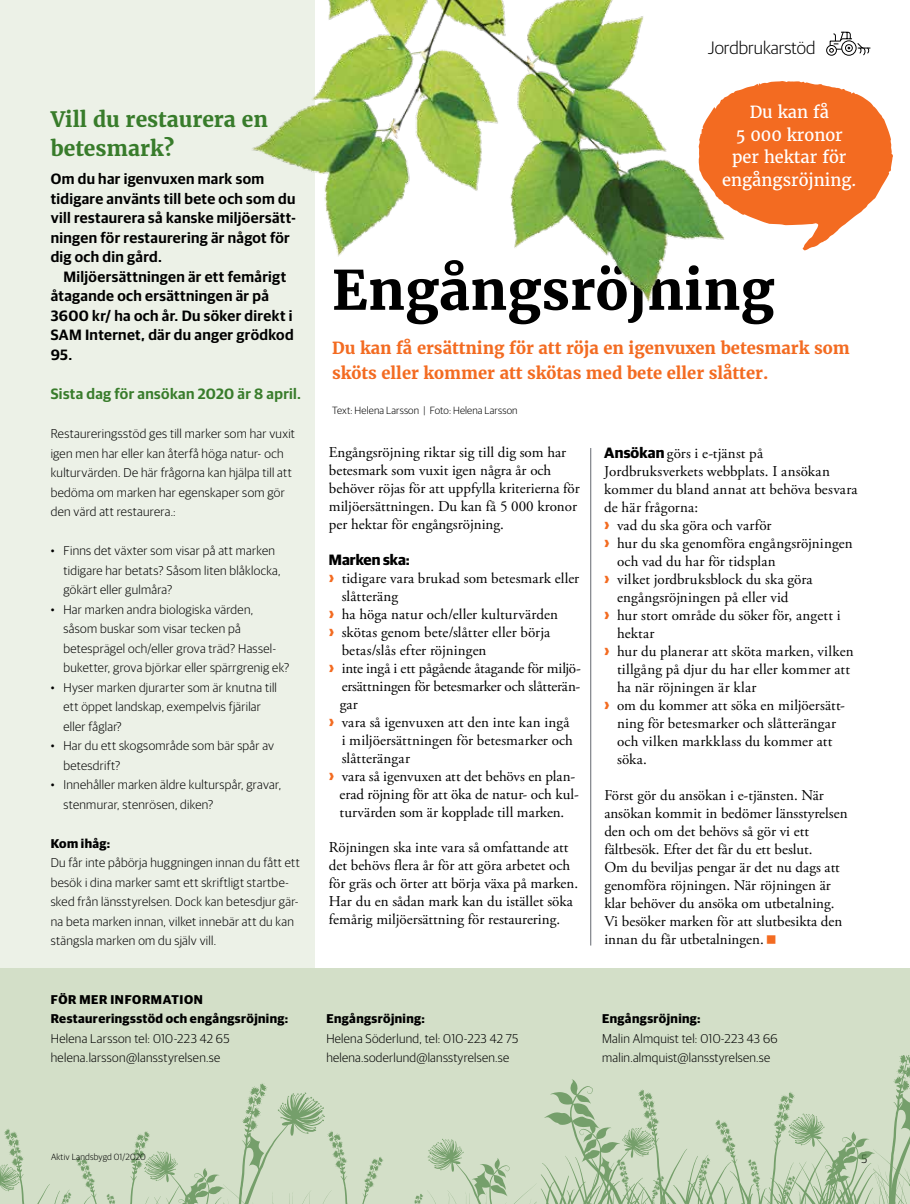
<style>
.page{position:relative;width:910px;height:1204px;background:#fff}
.page>*{position:absolute;margin:0;border:0;box-sizing:border-box;transform-origin:0 0}
.t1{font:700 54px "Merriweather";color:#000}
.t2{font:700 21px/28.5px "Merriweather";color:#387c2b}
.t3{font:300 18px "Guardian Sans";color:#000}
.t4{font:700 16.5px/25.5px "Merriweather";color:#f36b21}
.t5{font:16.5px/22.5px "Merriweather";color:#fff;text-align:center}
.t6{font:15px/18px "Adobe Garamond Pro";color:#000}
.t7{font:600 15px/19.5px "Guardian Sans";letter-spacing:.025em;color:#000}
.t8{font:600 15px "Guardian Sans";letter-spacing:.025em;color:#387c2b}
.t9{font:700 15px "Guardian Sans";color:#000}
.t10{font:300 12.75px/19.5px "Guardian Sans";letter-spacing:.025em;color:#000}
.t11{font:700 12.75px/19.5px "Guardian Sans";letter-spacing:.03em;color:#000}
.t12{font:300 12px "Guardian Sans";color:#000}
.t13{font:300 10.5px "Guardian Sans";letter-spacing:.015em;color:#000}
.t14{font:300 9px "Guardian Sans";letter-spacing:.02em;color:#000}
.s1{font-family:"Guardian Sans";font-weight:700;font-size:18px;color:#f36b21}
.s2{font-family:"Guardian Sans";font-weight:700}
</style>
<div class="page">
<div style="left:0;top:0;width:315px;height:1203px;background:#ecf1e7"></div>
<div style="left:0;top:968px;width:910px;height:235px;background:#d3dfc8"></div>
<svg style="left:826px;top:31px;width:45px;height:25px"></svg>
<hr style="left:590px;top:448px;width:1px;height:497px;background:#64686f">
<svg style="left:751px;top:81px;width:142px;height:170px"></svg>
<svg style="left:0;top:1055px;width:910px;height:148px"></svg>
<img style="left:252px;top:0;width:499px;height:302px">
<h2 class="t2" style="left:51px;top:105px;width:219px">Vill du restaurera en betesmark?</h2>
<p class="t7" style="left:51px;top:168px;width:247px">Om du har igenvuxen mark som tidigare använts till bete och som du vill restaurera så kanske miljöersätt&shy;ningen för restaurering är något för dig och din gård.</p>
<p class="t7" style="left:51px;top:266px;width:244px;text-indent:13px">Miljöersättningen är ett femårigt åtagande och ersättningen är på<br>3600 kr/ ha och år. Du söker direkt i<br>SAM Internet, där du anger grödkod<br>95.</p>
<p class="t8" style="left:51px;top:383px;width:252px">Sista dag för ansökan 2020 är 8 april.</p>
<p class="t10" style="left:51px;top:423px;width:246px">Restaureringsstöd ges till marker som har vuxit igen men har eller kan återfå höga natur- och kulturvärden. De här frågorna kan hjälpa till att bedöma om marken har egenskaper som gör den värd att restaurera.:</p>
<p class="t10" style="left:63px;top:540px;width:219px;text-indent:-13px">• Finns det växter som visar på att marken tidigare har betats? Såsom liten blåklocka, gökärt eller gulmåra?</p>
<p class="t10" style="left:63px;top:598px;width:227px;text-indent:-13px">• Har marken andra biologiska värden, såsom buskar som visar tecken på betesprägel och/eller grova träd? Hassel&shy;buketter, grova björkar eller spärrgrenig ek?</p>
<p class="t10" style="left:63px;top:676px;width:215px;text-indent:-13px">• Hyser marken djurarter som är knutna till ett öppet landskap, exempelvis fjärilar eller fåglar?</p>
<p class="t10" style="left:63px;top:735px;width:212px;text-indent:-13px">• Har du ett skogsområde som bär spår av betesdrift?</p>
<p class="t10" style="left:63px;top:774px;width:219px;text-indent:-13px">• Innehåller marken äldre kulturspår, gravar, stenmurar, stenrösen, diken?</p>
<p class="t11" style="left:51px;top:832px;width:61px">Kom ihåg:</p>
<p class="t10" style="left:51px;top:852px;width:251px">Du får inte påbörja huggningen innan du fått ett besök i dina marker samt ett skriftligt startbe&shy;sked från länsstyrelsen. Dock kan betesdjur gär&shy;na beta marken innan, vilket innebär att du kan stängsla marken om du själv vill.</p>
<p class="t11" style="left:51px;top:988px;width:239px">FÖR MER INFORMATION<br>Restaureringsstöd och engångsröjning:</p>
<p class="t10" style="left:51px;top:1027px;width:180px">Helena Larsson tel: 010-223 42 65 helena.larsson@lansstyrelsen.se</p>
<p class="t3" style="left:708px;top:36px;width:109px">Jordbrukarstöd</p>
<p class="t5" style="left:722px;top:101px;width:136px">Du kan få<br>5 000 kronor per hektar för engångsröjning.</p>
<h1 class="t1" style="left:332px;top:257px;width:444px">Engångsröjning</h1>
<p class="t4" style="left:332px;top:335px;width:519px">Du kan få ersättning för att röja en igenvuxen betesmark som sköts eller kommer att skötas med bete eller slåtter.</p>
<p class="t13" style="left:332px;top:403px;width:187px">Text: Helena Larsson | Foto: Helena Larsson</p>
<p class="t6" style="left:329px;top:443px;width:252px">Engångsröjning riktar sig till dig som har betesmark som vuxit igen några år och behöver röjas för att uppfylla kriterierna för miljöersättningen. Du kan få 5 000 kronor per hektar för engångsröjning.</p>
<p class="t9" style="left:329px;top:548px;width:82px">Marken ska:</p>
<p class="t6" style="left:329px;top:569px;width:252px"><span class="s1">›</span> tidigare vara brukad som betesmark eller</p>
<p class="t6" style="left:342px;top:587px;width:58px">slåtteräng</p>
<p class="t6" style="left:329px;top:605px;width:231px"><span class="s1">›</span> ha höga natur och/eller kulturvärden</p>
<p class="t6" style="left:329px;top:623px;width:223px"><span class="s1">›</span> skötas genom bete/slåtter eller börja</p>
<p class="t6" style="left:342px;top:641px;width:146px">betas/slås efter röjningen</p>
<p class="t6" style="left:329px;top:659px;width:254px"><span class="s1">›</span> inte ingå i ett pågående åtagande för miljö-</p>
<p class="t6" style="left:342px;top:677px;width:240px">ersättningen för betesmarker och slåtterän-</p>
<p class="t6" style="left:340px;top:695px;width:19px">gar</p>
<p class="t6" style="left:329px;top:713px;width:242px"><span class="s1">›</span> vara så igenvuxen att den inte kan ingå</p>
<p class="t6" style="left:342px;top:731px;width:233px">i miljöersättningen för betesmarker och</p>
<p class="t6" style="left:342px;top:749px;width:70px">slåtterängar</p>
<p class="t6" style="left:329px;top:767px;width:248px"><span class="s1">›</span> vara så igenvuxen att det behövs en plan-</p>
<p class="t6" style="left:340px;top:785px;width:241px">erad röjning för att öka de natur- och kul-</p>
<p class="t6" style="left:340px;top:803px;width:226px">turvärden som är kopplade till marken.</p>
<p class="t6" style="left:329px;top:838px;width:251px">Röjningen ska inte vara så omfattande att det behövs flera år för att göra arbetet och för gräs och örter att börja växa på marken.<br>Har du en sådan mark kan du istället söka femårig miljöersättning för restaurering.</p>
<p class="t6" style="left:604px;top:444px;width:160px"><span class="s2">Ansökan</span> görs i e-tjänst på</p>
<p class="t6" style="left:604px;top:462px;width:227px">Jordbruksverkets webbplats. I ansökan</p>
<p class="t6" style="left:604px;top:480px;width:255px">kommer du bland annat att behöva besvara</p>
<p class="t6" style="left:604px;top:498px;width:95px">de här frågorna:</p>
<p class="t6" style="left:604px;top:516px;width:169px"><span class="s1">›</span> vad du ska göra och varför</p>
<p class="t6" style="left:604px;top:534px;width:250px"><span class="s1">›</span> hur du ska genomföra engångsröjningen</p>
<p class="t6" style="left:617px;top:552px;width:160px">och vad du har för tidsplan</p>
<p class="t6" style="left:604px;top:570px;width:210px"><span class="s1">›</span> vilket jordbruksblock du ska göra</p>
<p class="t6" style="left:617px;top:588px;width:173px">engångsröjningen på eller vid</p>
<p class="t6" style="left:604px;top:606px;width:238px"><span class="s1">›</span> hur stort område du söker för, angett i</p>
<p class="t6" style="left:617px;top:624px;width:39px">hektar</p>
<p class="t6" style="left:604px;top:642px;width:251px"><span class="s1">›</span> hur du planerar att sköta marken, vilken</p>
<p class="t6" style="left:617px;top:660px;width:234px">tillgång på djur du har eller kommer att</p>
<p class="t6" style="left:617px;top:678px;width:141px">ha när röjningen är klar</p>
<p class="t6" style="left:604px;top:696px;width:242px"><span class="s1">›</span> om du kommer att söka en miljöersätt-</p>
<p class="t6" style="left:617px;top:714px;width:221px">ning för betesmarker och slåtterängar</p>
<p class="t6" style="left:617px;top:732px;width:217px">och vilken markklass du kommer att</p>
<p class="t6" style="left:617px;top:750px;width:31px">söka.</p>
<p class="t6" style="left:604px;top:786px;width:245px">Först gör du ansökan i e-tjänsten. När ansökan kommit in bedömer länsstyrelsen den och om det behövs så gör vi ett fältbesök. Efter det får du ett beslut.<br>Om du beviljas pengar är det nu dags att genomföra röjningen. När röjningen är klar behöver du ansöka om utbetalning.<br>Vi besöker marken för att slutbesikta den innan du får utbetalningen.</p>
<p class="t11" style="left:326px;top:1007px;width:100px">Engångsröjning:</p>
<p class="t10" style="left:326px;top:1027px;width:193px">Helena Söderlund, tel: 010-223 42 75 helena.soderlund@lansstyrelsen.se</p>
<p class="t11" style="left:602px;top:1007px;width:100px">Engångsröjning:</p>
<p class="t10" style="left:602px;top:1027px;width:177px">Malin Almquist tel: 010-223 43 66 malin.almquist@lansstyrelsen.se</p>
<p class="t14" style="left:51px;top:1150px;width:96px">Aktiv Landsbygd 01/2020</p>
<p class="t12" style="left:862px;top:1150px;width:7px">5</p>
</div>
